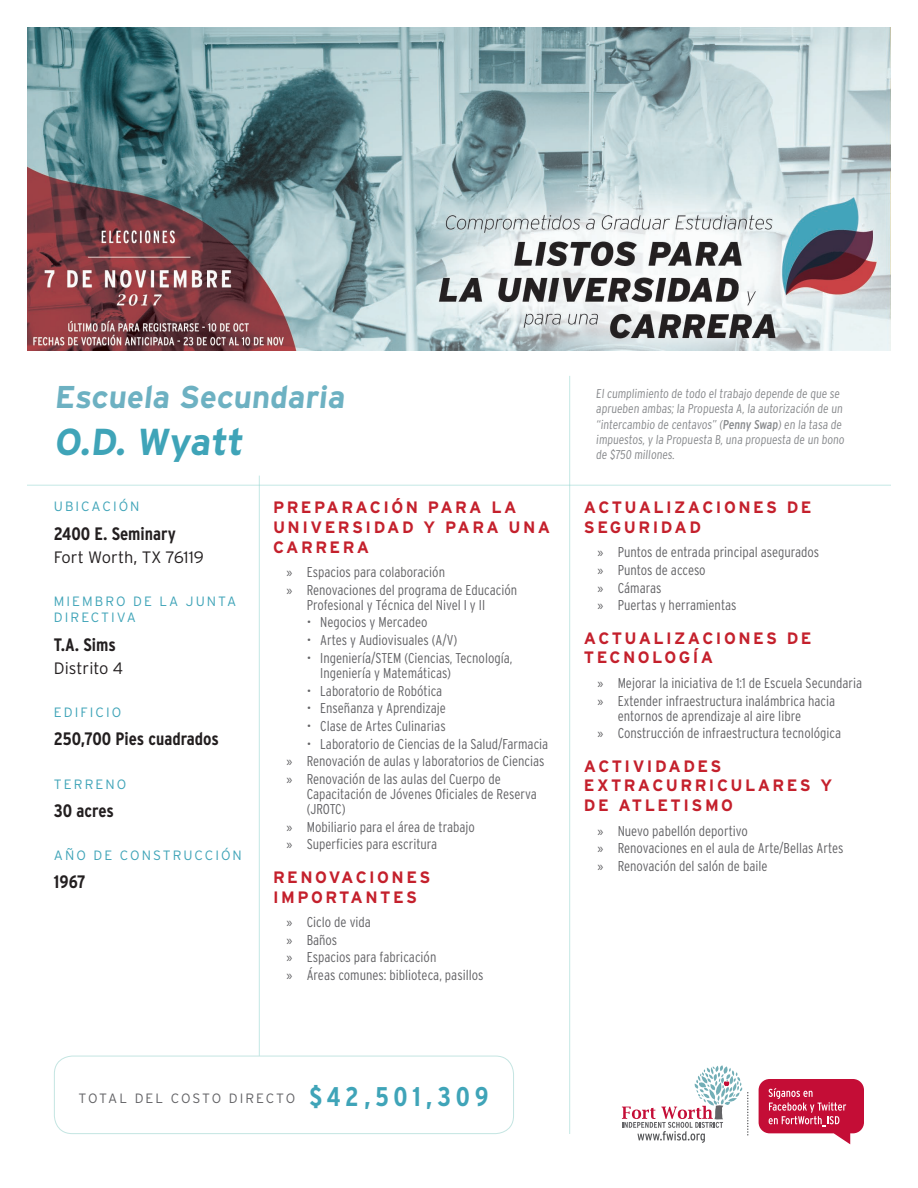
<style>
.page{position:relative;width:918px;height:1188px;background:#fff}
.page>*{position:absolute;margin:0;border:0;box-sizing:border-box;transform-origin:0 0}
.t1{font:700 37.5px "Interstate";color:#3fa4b8}
.t2{font:700 31.5px "Interstate";color:#6db1c2}
.t3{font:700 condensed 18px "Interstate";color:#231f20}
.t4{font:700 16.5px/19.8px "Interstate";letter-spacing:.15em;color:#c4202c}
.t5{font:300 16.5px "Interstate";color:#231f20}
.t6{font:300 condensed 14.25px/17.7px "Interstate";color:#636366}
.t7{font:300 13.5px/16.2px "Interstate";letter-spacing:.15em;color:#3fa4b8}
.t8{font:300 13.5px "Interstate";letter-spacing:.135em;color:#636366}
.t9{font:300 condensed 12.75px/15.3px "Interstate";color:#87898c}
.s1{font-family:"Myriad Pro";font-weight:400;font-stretch:normal}
.s2{font-weight:400}
.s3{font-weight:700;font-stretch:condensed;font-size:27px;color:#3fa4b8}
</style>
<div class="page">
<hr style="left:569px;top:376px;width:1px;height:758px;background:#88d0ca">
<hr style="left:27px;top:485px;width:864px;height:1px;background:#88d0ca">
<hr style="left:259px;top:476px;width:1px;height:580px;background:#88d0ca">
<img style="left:27px;top:27px;width:864px;height:324px">
<svg style="left:759px;top:1079px;width:105px;height:65px"></svg>
<svg style="left:622px;top:1065px;width:126px;height:78px"></svg>
<div style="left:54px;top:1056px;width:460px;height:78px;border:1px solid #c4e5e2;border-radius:18px"></div>
<h2 class="t2" style="left:54px;top:378px;width:296px">Escuela Secundaria</h2>
<h1 class="t1" style="left:54px;top:419px;width:195px">O.D. Wyatt</h1>
<p class="t7" style="left:54px;top:498px;width:87px">UBICACIÓN</p>
<p class="t3" style="left:54px;top:522px;width:123px">2400 E. Seminary</p>
<p class="t5" style="left:54px;top:547px;width:152px">Fort Worth, TX 76119</p>
<p class="t7" style="left:54px;top:593px;width:184px">MIEMBRO DE LA JUNTA<br>DIRECTIVA</p>
<p class="t3" style="left:54px;top:633px;width:63px">T.A. Sims</p>
<p class="t5" style="left:54px;top:658px;width:71px">Distrito 4</p>
<p class="t7" style="left:54px;top:704px;width:69px">EDIFICIO</p>
<p class="t3" style="left:54px;top:728px;width:167px">250,700 Pies cuadrados</p>
<p class="t7" style="left:54px;top:776px;width:74px">TERRENO</p>
<p class="t3" style="left:54px;top:800px;width:62px">30 acres</p>
<p class="t7" style="left:54px;top:847px;width:189px">AÑO DE CONSTRUCCIÓN</p>
<p class="t3" style="left:54px;top:871px;width:33px">1967</p>
<p class="t4" style="left:273px;top:497px;width:279px">PREPARACIÓN PARA LA<br>UNIVERSIDAD Y PARA UNA<br>CARRERA</p>
<p class="t6" style="left:286px;top:563px;width:232px"><span class="s1">»</span> Espacios para colaboración<br><span class="s1">»</span> Renovaciones del programa de Educación</p>
<p class="t6" style="left:307px;top:596px;width:180px">Profesional y Técnica del Nivel I y II</p>
<p class="t6" style="left:307px;top:613px;width:122px">• Negocios y Mercadeo</p>
<p class="t6" style="left:307px;top:631px;width:152px">• Artes y Audiovisuales (A/V)</p>
<p class="t6" style="left:320px;top:650px;width:194px;line-height:15px;text-indent:-13px">• Ingeniería/STEM (Ciencias, Tecnología,<br>Ingeniería y Matemáticas)</p>
<p class="t6" style="left:307px;top:682px;width:137px">• Laboratorio de Robótica</p>
<p class="t6" style="left:307px;top:699px;width:141px">• Enseñanza y Aprendizaje</p>
<p class="t6" style="left:307px;top:717px;width:140px">• Clase de Artes Culinarias</p>
<p class="t6" style="left:286px;top:735px;width:263px;text-indent:20px">• Laboratorio de Ciencias de la Salud/Farmacia <span class="s1">»</span> Renovación de aulas y laboratorios de Ciencias <span class="s1">»</span> Renovación de las aulas del Cuerpo de</p>
<p class="t6" style="left:307px;top:786px;width:232px;line-height:15px">Capacitación de Jóvenes Oficiales de Reserva (JROTC)</p>
<p class="t6" style="left:286px;top:818px;width:190px"><span class="s1">»</span> Mobiliario para el área de trabajo <span class="s1">»</span> Superficies para escritura</p>
<p class="t4" style="left:273px;top:867px;width:159px">RENOVACIONES<br>IMPORTANTES</p>
<p class="t6" style="left:286px;top:913px;width:198px"><span class="s1">»</span> Ciclo de vida<br><span class="s1">»</span> Baños<br><span class="s1">»</span> Espacios para fabricación<br><span class="s1">»</span> Áreas comunes: biblioteca, pasillos</p>
<p class="t9" style="left:596px;top:386px;width:251px">El cumplimiento de todo el trabajo depende de que se aprueben ambas; la Propuesta A, la autorización de un “intercambio de centavos” (<span class="s2">Penny Swap</span>) en la tasa de impuestos, y la Propuesta B, una propuesta de un bono de $750 millones.</p>
<p class="t4" style="left:584px;top:497px;width:229px">ACTUALIZACIONES DE<br>SEGURIDAD</p>
<p class="t6" style="left:597px;top:543px;width:223px"><span class="s1">»</span> Puntos de entrada principal asegurados <span class="s1">»</span> Puntos de acceso<br><span class="s1">»</span> Cámaras<br><span class="s1">»</span> Puertas y herramientas</p>
<p class="t4" style="left:584px;top:628px;width:229px">ACTUALIZACIONES DE<br>TECNOLOGÍA</p>
<p class="t6" style="left:597px;top:674px;width:266px"><span class="s1">»</span> Mejorar la iniciativa de 1:1 de Escuela Secundaria <span class="s1">»</span> Extender infraestructura inalámbrica hacia</p>
<p class="t6" style="left:597px;top:707px;width:245px;text-indent:20px">entornos de aprendizaje al aire libre<br><span class="s1">»</span> Construcción de infraestructura tecnológica</p>
<p class="t4" style="left:584px;top:756px;width:250px">ACTIVIDADES<br>EXTRACURRICULARES Y<br>DE ATLETISMO</p>
<p class="t6" style="left:597px;top:822px;width:248px"><span class="s1">»</span> Nuevo pabellón deportivo<br><span class="s1">»</span> Renovaciones en el aula de Arte/Bellas Artes <span class="s1">»</span> Renovación del salón de baile</p>
<p class="t8" style="left:79px;top:1090px;width:411px">TOTAL DEL COSTO DIRECTO <span class="s3">$42,501,309</span></p>
</div>
